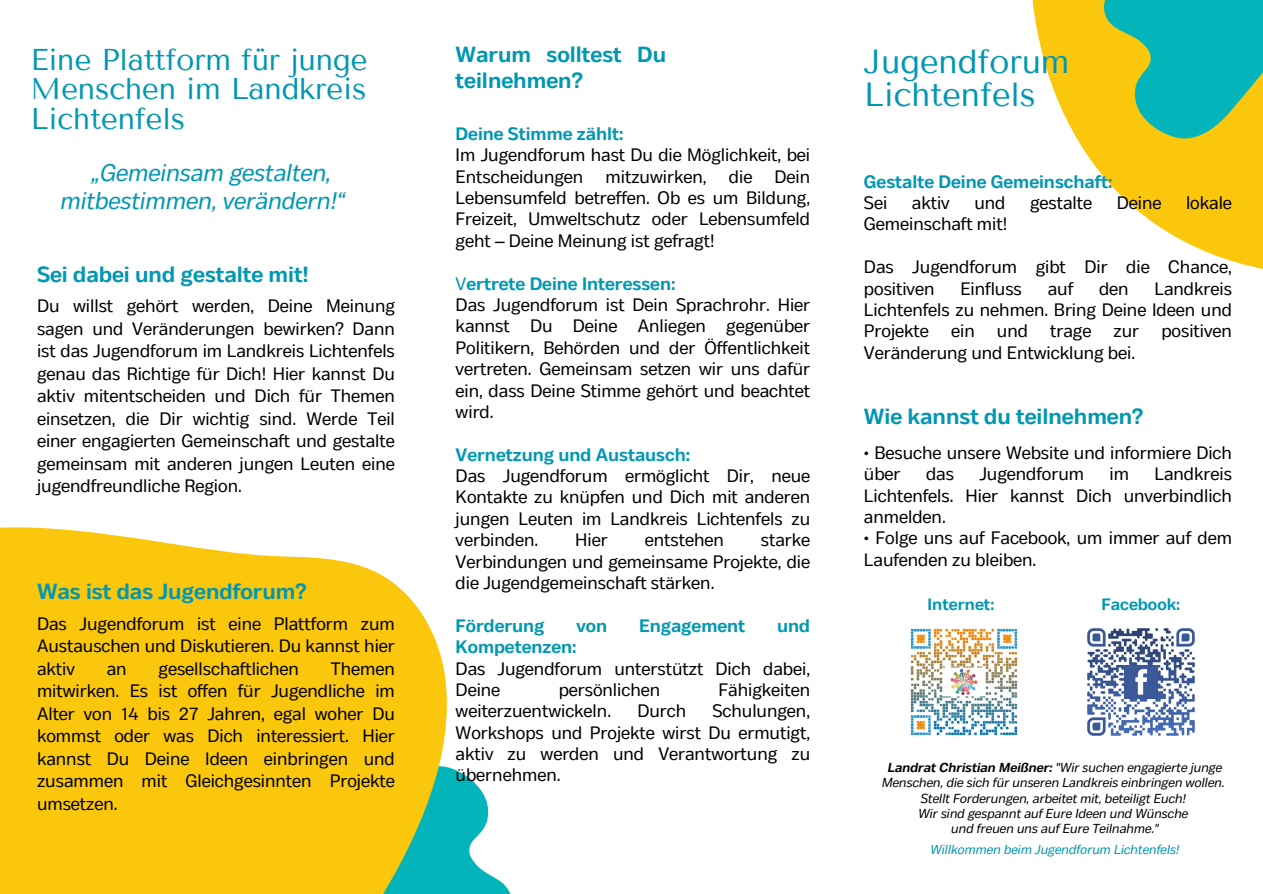
<style>
.page{position:relative;width:1263px;height:894px;background:#fff}
.page>*{position:absolute;margin:0;border:0;box-sizing:border-box;transform-origin:0 0}
.t1{font:33.3px/32.5px "Tenor Sans";letter-spacing:-.01em;color:#0097b2}
.t2{font:30px/29.2px "Tenor Sans";letter-spacing:-.01em;color:#0097b2;text-align:justify}
.t3{font:italic 24px/28px "Body Text";color:#0097b2}
.t4{font:700 21.9px/25.8px "Body Text";color:#0097b2}
.t5{font:18px/21.3px "Body Text";color:#000;text-align:justify}
.t6{font:18px/22.5px "Body Text";color:#000005;text-align:justify}
.t7{font:700 18px "Body Text";color:#0097b2}
.t8{font:700 16.5px "Body Text";color:#0097b2}
.t9{font:italic 13.05px/15.5px "Body Text";color:#000;text-align:center}
.t10{font:italic 13.05px "Body Text";color:#0097b2}
.s1{font-weight:400}
.s2{font-weight:700}
</style>
<div class="page">
<svg style="left:0;top:527px;width:510px;height:366px;fill:#fac70c"></svg>
<svg style="left:1032px;top:0;width:231px;height:269px"></svg>
<svg style="left:1062px;top:0;width:201px;height:162px;background:#83bf65"></svg>
<img style="left:1087px;top:628px;width:108px;height:108px">
<img style="left:910px;top:628px;width:108px;height:108px">
<p class="t2" style="left:31px;top:45px;width:339px">Eine Plattform für junge Menschen im Landkreis Lichtenfels</p>
<p class="t4" style="left:456px;top:43px;width:212px">Warum solltest Du teilnehmen?</p>
<p class="t7" style="left:456px;top:123px;width:169px">Deine Stimme zählt:</p>
<p class="t5" style="left:456px;top:146px;width:356px">Im Jugendforum hast Du die Möglichkeit, bei Entscheidungen mitzuwirken, die Dein Lebensumfeld betreffen. Ob es um Bildung, Freizeit, Umweltschutz oder Lebensumfeld geht – Deine Meinung ist gefragt!</p>
<p class="t7" style="left:456px;top:273px;width:221px"><span class="s1">V</span>ertrete Deine Interessen:</p>
<p class="t5" style="left:456px;top:295px;width:356px">Das Jugendforum ist Dein Sprachrohr. Hier kannst Du Deine Anliegen gegenüber Politikern, Behörden und der Öffentlichkeit vertreten. Gemeinsam setzen wir uns dafür ein, dass Deine Stimme gehört und beachtet wird.</p>
<p class="t7" style="left:456px;top:444px;width:236px">Vernetzung und Austausch:</p>
<p class="t5" style="left:456px;top:466px;width:356px">Das Jugendforum ermöglicht Dir, neue Kontakte zu knüpfen und Dich mit anderen jungen Leuten im Landkreis Lichtenfels zu verbinden.</p>
<p class="t3" style="left:59px;top:160px;width:286px;text-indent:31px">„Gemeinsam gestalten, mitbestimmen, verändern!“</p>
<p class="t4" style="left:37px;top:263px;width:273px">Sei dabei und gestalte mit!</p>
<p class="t6" style="left:37px;top:296px;width:359px">Du willst gehört werden, Deine Meinung sagen und Veränderungen bewirken? Dann ist das Jugendforum im Landkreis Lichtenfels genau das Richtige für Dich! Hier kannst Du aktiv mitentscheiden und Dich für Themen einsetzen, die Dir wichtig sind. Werde Teil einer engagierten Gemeinschaft und gestalte gemeinsam mit anderen jungen Leuten eine jugendfreundliche Region.</p>
<p class="t5" style="left:456px;top:530px;width:356px;text-indent:305px">starke Verbindungen und gemeinsame Projekte, die die Jugendgemeinschaft stärken.</p>
<p class="t7" style="left:456px;top:615px;width:90px">Förderung</p>
<p class="t7" style="left:576px;top:615px;width:32px">von</p>
<p class="t7" style="left:639px;top:615px;width:108px">Engagement</p>
<p class="t7" style="left:777px;top:615px;width:34px">und</p>
<p class="t7" style="left:456px;top:636px;width:122px">Kompetenzen:</p>
<p class="t5" style="left:456px;top:658px;width:356px">Das Jugendforum unterstützt Dich dabei,<br>Deine</p>
<p class="t5" style="left:575px;top:530px;width:34px">Hier</p>
<p class="t5" style="left:645px;top:530px;width:81px">entstehen</p>
<p class="t4" style="left:37px;top:580px;width:271px">Was ist das Jugendforum?</p>
<p class="t6" style="left:37px;top:613px;width:359px">Das Jugendforum ist eine Plattform zum Austauschen und Diskutieren. Du kannst hier aktiv</p>
<p class="t6" style="left:107px;top:658px;width:21px">an</p>
<p class="t6" style="left:159px;top:658px;width:142px">gesellschaftlichen</p>
<p class="t6" style="left:37px;top:658px;width:359px;text-indent:294px">Themen mitwirken. Es ist offen für Jugendliche im Alter von 14 bis 27 Jahren, egal woher Du kommst oder was Dich interessiert. Hier kannst Du Deine Ideen einbringen und zusammen mit Gleichgesinnten Projekte umsetzen.</p>
<p class="t5" style="left:559px;top:680px;width:103px">persönlichen</p>
<p class="t5" style="left:719px;top:680px;width:93px">Fähigkeiten</p>
<p class="t5" style="left:456px;top:701px;width:157px">weiterzuentwickeln.</p>
<p class="t5" style="left:637px;top:701px;width:50px">Durch</p>
<p class="t5" style="left:456px;top:701px;width:356px;text-indent:257px">Schulungen, Workshops und Projekte wirst Du ermutigt, aktiv zu werden und Verantwortung zu übernehmen.</p>
<p class="t1" style="left:864px;top:46px;width:207px">Jugendforum<br>Lichtenfels</p>
<p class="t7" style="left:864px;top:171px;width:250px">Gestalte Deine Gemeinschaft:</p>
<p class="t5" style="left:864px;top:193px;width:25px">Sei</p>
<p class="t5" style="left:912px;top:193px;width:39px">aktiv</p>
<p class="t5" style="left:974px;top:193px;width:33px">und</p>
<p class="t5" style="left:1030px;top:193px;width:64px">gestalte</p>
<p class="t5" style="left:1117px;top:193px;width:46px">Deine</p>
<p class="t5" style="left:1186px;top:193px;width:47px">lokale</p>
<p class="t5" style="left:864px;top:215px;width:145px">Gemeinschaft mit!</p>
<p class="t5" style="left:864px;top:258px;width:369px">Das Jugendforum gibt Dir die Chance, positiven</p>
<p class="t5" style="left:960px;top:279px;width:63px">Einfluss</p>
<p class="t5" style="left:1048px;top:279px;width:27px">auf</p>
<p class="t5" style="left:1099px;top:279px;width:31px">den</p>
<p class="t5" style="left:864px;top:279px;width:369px;text-indent:290px">Landkreis Lichtenfels zu nehmen. Bring Deine Ideen und Projekte ein und trage zur positiven Veränderung und Entwicklung bei.</p>
<p class="t4" style="left:864px;top:405px;width:281px">Wie kannst du teilnehmen?</p>
<p class="t5" style="left:864px;top:443px;width:369px">• Besuche unsere Website und informiere Dich über</p>
<p class="t5" style="left:926px;top:464px;width:29px">das</p>
<p class="t5" style="left:979px;top:464px;width:106px">Jugendforum</p>
<p class="t5" style="left:1110px;top:464px;width:21px">im</p>
<p class="t5" style="left:864px;top:464px;width:369px;text-indent:291px">Landkreis Lichtenfels. Hier kannst Dich unverbindlich anmelden.</p>
<p class="t5" style="left:864px;top:529px;width:369px">• Folge uns auf Facebook, um immer auf dem<br>Laufenden zu bleiben.</p>
<p class="t8" style="left:928px;top:595px;width:68px">Internet:</p>
<p class="t8" style="left:1102px;top:595px;width:80px">Facebook:</p>
<p class="t9" style="left:881px;top:760px;width:344px"><span class="s2">Landrat Christian Meißner:</span> "Wir suchen engagierte junge<br>Menschen, die sich für unseren Landkreis einbringen wollen.</p>
<p class="t9" style="left:920px;top:791px;width:267px">Stellt Forderungen, arbeitet mit, beteiligt Euch!</p>
<p class="t9" style="left:918px;top:806px;width:272px">Wir sind gespannt auf Eure Ideen und Wünsche</p>
<p class="t9" style="left:950px;top:821px;width:209px">und freuen uns auf Eure Teilnahme."</p>
<p class="t10" style="left:930px;top:841px;width:250px">Willkommen beim Jugendforum Lichtenfels!</p>
</div>
